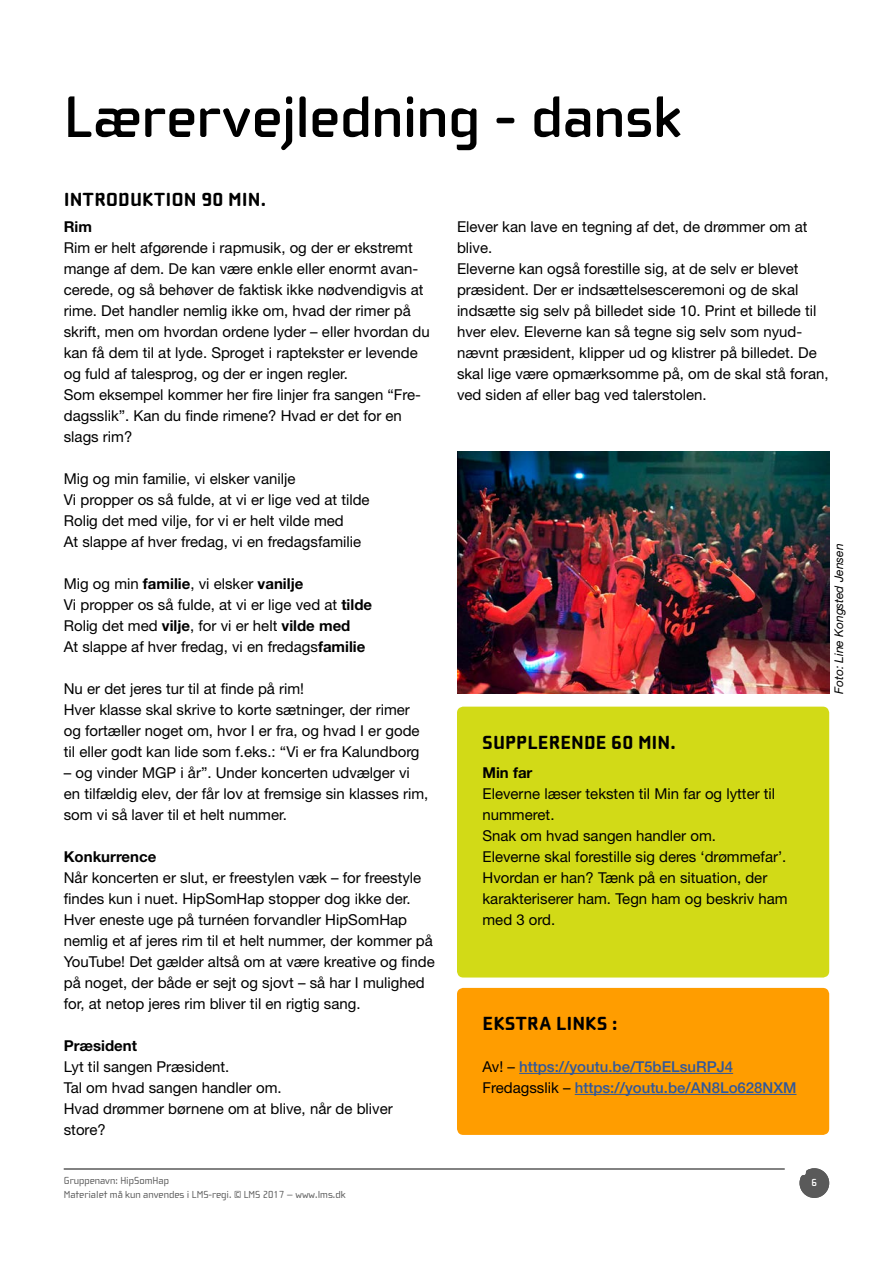
<style>
.page{position:relative;width:893px;height:1263px;background:#fff}
.page>*{position:absolute;margin:0;border:0;box-sizing:border-box;transform-origin:0 0}
.t1{font:700 60px "Cholla Wide OT";color:#000}
.t2{font:800 19.5px "Cholla Wide OT";color:#000}
.t3{font:800 19.5px "Cholla Wide OT";letter-spacing:.02em;color:#000}
.t4{font:800 19.5px "Cholla Wide OT";letter-spacing:.04em;color:#000}
.t5{font:15px/21px "Helvetica Neue LT Std";color:#000}
.t6{font:500 15px/21px "Helvetica Neue LT Std";color:#30589b}
.t7{font:700 15px "Helvetica Neue LT Std";color:#000}
.t8{font:italic 12px "Helvetica Neue LT Std";color:#000}
.t9{font:10.5px/13.5px "Cholla Wide OT";color:#5a5a5a}
.t10{font:700 10.5px "Cholla Wide OT";color:#fff}
.s1{font-weight:700}
.s2{font-weight:400;color:#000}
</style>
<div class="page">
<svg style="left:799px;top:1168px;width:30px;height:30px"></svg>
<hr style="left:64px;top:1169px;width:721px;height:1px;background:#5a5a5a">
<div style="left:457px;top:988px;width:372px;height:147px;background:#ff9d00;border-radius:6px"></div>
<hr style="left:519px;top:1073px;width:214px;height:1px;background:#30589b">
<hr style="left:575px;top:1094px;width:221px;height:1px;background:#30589b">
<div style="left:457px;top:707px;width:372px;height:270px;background:#d2da17;border-radius:6px"></div>
<img style="left:457px;top:451px;width:372px;height:243px">
<h1 class="t1" style="left:64px;top:85px;width:618px">Lærervejledning - dansk</h1>
<h2 class="t2" style="left:64px;top:189px;width:204px">INTRODUKTION 90 MIN.</h2>
<p class="t7" style="left:64px;top:217px;width:30px">Rim</p>
<p class="t5" style="left:64px;top:237px;width:367px">Rim er helt afgørende i rapmusik, og der er ekstremt mange af dem. De kan være enkle eller enormt avan&shy;cerede, og så behøver de faktisk ikke nødvendigvis at rime. Det handler nemlig ikke om, hvad der rimer på skrift, men om hvordan ordene lyder – eller hvordan du kan få dem til at lyde. Sproget i raptekster er levende og fuld af talesprog, og der er ingen regler.<br>Som eksempel kommer her fire linjer fra sangen “Fre&shy;dagsslik”. Kan du finde rimene? Hvad er det for en slags rim?</p>
<p class="t5" style="left:64px;top:468px;width:307px">Mig og min familie, vi elsker vanilje<br>Vi propper os så fulde, at vi er lige ved at tilde Rolig det med vilje, for vi er helt vilde med<br>At slappe af hver fredag, vi en fredagsfamilie</p>
<p class="t5" style="left:64px;top:573px;width:310px">Mig og min <span class="s1">familie</span>, vi elsker <span class="s1">vanilje<br></span>Vi propper os så fulde, at vi er lige ved at <span class="s1">tilde </span>Rolig det med <span class="s1">vilje</span>, for vi er helt <span class="s1">vilde med<br></span>At slappe af hver fredag, vi en fredags<span class="s1">familie</span></p>
<p class="t5" style="left:64px;top:678px;width:357px">Nu er det jeres tur til at finde på rim!<br>Hver klasse skal skrive to korte sætninger, der rimer og fortæller noget om, hvor I er fra, og hvad I er gode til eller godt kan lide som f.eks.: “Vi er fra Kalundborg</p>
<p class="t5" style="left:64px;top:762px;width:366px">– og vinder MGP i år”. Under koncerten udvælger vi en tilfældig elev, der får lov at fremsige sin klasses rim, som vi så laver til et helt nummer.</p>
<p class="t7" style="left:64px;top:847px;width:94px">Konkurrence</p>
<p class="t5" style="left:64px;top:867px;width:372px">Når koncerten er slut, er freestylen væk – for freestyle findes kun i nuet. HipSomHap stopper dog ikke der.<br>Hver eneste uge på turnéen forvandler HipSomHap nemlig et af jeres rim til et helt nummer, der kommer på YouTube! Det gælder altså om at være kreative og finde på noget, der både er sejt og sjovt – så har I mulighed for, at netop jeres rim bliver til en rigtig sang.</p>
<p class="t7" style="left:64px;top:1036px;width:75px">Præsident</p>
<p class="t5" style="left:64px;top:1056px;width:330px">Lyt til sangen Præsident.<br>Tal om hvad sangen handler om.<br>Hvad drømmer børnene om at blive, når de bliver store?</p>
<p class="t5" style="left:457px;top:216px;width:373px">Elever kan lave en tegning af det, de drømmer om at blive.<br>Eleverne kan også forestille sig, at de selv er blevet præsident. Der er indsættelsesceremoni og de skal indsætte sig selv på billedet side 10. Print et billede til hver elev. Eleverne kan så tegne sig selv som nyud&shy;nævnt præsident, klipper ud og klistrer på billedet. De skal lige være opmærksomme på, om de skal stå foran, ved siden af eller bag ved talerstolen.</p>
<h2 class="t3" style="left:482px;top:732px;width:195px">SUPPLERENDE 60 MIN.</h2>
<p class="t7" style="left:482px;top:763px;width:51px">Min far</p>
<p class="t5" style="left:482px;top:783px;width:307px">Eleverne læser teksten til Min far og lytter til nummeret.<br>Snak om hvad sangen handler om.<br>Eleverne skal forestille sig deres ‘drømmefar’.<br>Hvordan er han? Tænk på en situation, der karakteriserer ham. Tegn ham og beskriv ham med 3 ord.</p>
<h2 class="t4" style="left:482px;top:1013px;width:136px">EKSTRA LINKS :</h2>
<p class="t6" style="left:482px;top:1056px;width:315px"><span class="s2">Av! –</span> https://youtu.be/T5bELsuRPJ4<br><span class="s2">Fredagsslik –</span> https://youtu.be/AN8Lo628NXM</p>
<p class="t8" style="left:832px;top:694px;width:152px;rotate:-90deg">Foto: Line Kongsted Jensen</p>
<p class="t9" style="left:64px;top:1174px;width:283px">Gruppenavn: HipSomHap<br>Materialet må kun anvendes i LMS-regi. © LMS 2017 – www.lms.dk</p>
<p class="t10" style="left:812px;top:1177px;width:7px">6</p>
</div>
